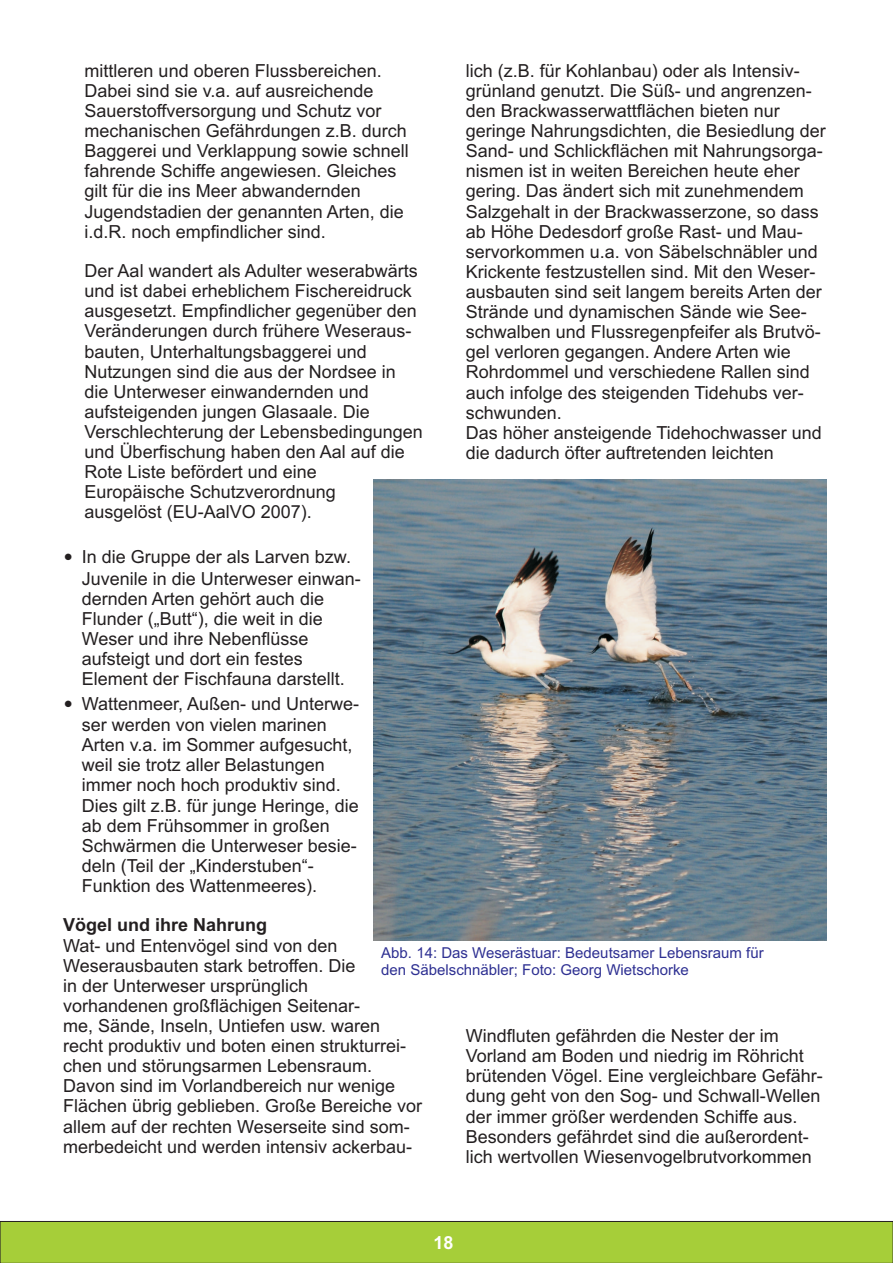
<style>
.page{position:relative;width:893px;height:1263px;background:#fff}
.page>*{position:absolute;margin:0;border:0;box-sizing:border-box;transform-origin:0 0}
.t1{font:18px/20.1px "Arial";color:#231f20}
.t2{font:700 18px "Arial";color:#231f20}
.t3{font:700 18px "Arial";color:#fff}
.t4{font:15px/16.8px "Arial";color:#2e3092}
</style>
<div class="page">
<div style="left:0;top:1221px;width:893px;height:42px;background:#a6ce39"></div>
<img style="left:373px;top:480px;width:453px;height:460px">
<p class="t1" style="left:466px;top:62px;width:362px">lich (z.B. für Kohlanbau) oder als Intensiv&shy;grünland genutzt. Die Süß- und angrenzen&shy;den Brackwasserwattflächen bieten nur geringe Nahrungsdichten, die Besiedlung der Sand- und Schlickflächen mit Nahrungsorga&shy;nismen ist in weiten Bereichen heute eher gering. Das ändert sich mit zunehmendem Salzgehalt in der Brackwasserzone, so dass ab Höhe Dedesdorf große Rast- und Mau&shy;servorkommen u.a. von Säbelschnäbler und Krickente festzustellen sind. Mit den Weser&shy;ausbauten sind seit langem bereits Arten der Strände und dynamischen Sände wie See&shy;schwalben und Flussregenpfeifer als Brutvö&shy;gel verloren gegangen. Andere Arten wie Rohrdommel und verschiedene Rallen sind auch infolge des steigenden Tidehubs ver&shy;schwunden.<br>Das höher ansteigende Tidehochwasser und die dadurch öfter auftretenden leichten</p>
<p class="t1" style="left:85px;top:62px;width:326px">mittleren und oberen Flussbereichen.<br>Dabei sind sie v.a. auf ausreichende Sauerstoffversorgung und Schutz vor mechanischen Gefährdungen z.B. durch Baggerei und Verklappung sowie schnell fahrende Schiffe angewiesen. Gleiches gilt für die ins Meer abwandernden Jugendstadien der genannten Arten, die i.d.R. noch empfindlicher sind.</p>
<p class="t1" style="left:85px;top:262px;width:340px">Der Aal wandert als Adulter weserabwärts und ist dabei erheblichem Fischereidruck ausgesetzt. Empfindlicher gegenüber den Veränderungen durch frühere Weseraus&shy;bauten, Unterhaltungsbaggerei und Nutzungen sind die aus der Nordsee in die Unterweser einwandernden und aufsteigenden jungen Glasaale. Die Verschlechterung der Lebensbedingungen und Überfischung haben den Aal auf die Rote Liste befördert und eine<br>Europäische Schutzverordnung<br>ausgelöst (EU-AalVO 2007).</p>
<p class="t1" style="left:82px;top:549px;width:281px">In die Gruppe der als Larven bzw.<br>Juvenile in die Unterweser einwan&shy;dernden Arten gehört auch die<br>Flunder („Butt“), die weit in die<br>Weser und ihre Nebenflüsse aufsteigt und dort ein festes<br>Element der Fischfauna darstellt.</p>
<p class="t1" style="left:82px;top:695px;width:279px">Wattenmeer, Außen- und Unterwe&shy;ser werden von vielen marinen<br>Arten v.a. im Sommer aufgesucht, weil sie trotz aller Belastungen immer noch hoch produktiv sind.<br>Dies gilt z.B. für junge Heringe, die ab dem Frühsommer in großen<br>Schwärmen die Unterweser besie&shy;deln (Teil der „Kinderstuben“-<br>Funktion des Wattenmeeres).</p>
<p class="t2" style="left:63px;top:918px;width:206px">Vögel und ihre Nahrung</p>
<p class="t1" style="left:63px;top:937px;width:361px">Wat- und Entenvögel sind von den Weserausbauten stark betroffen. Die<br>in der Unterweser ursprünglich<br>vorhandenen großflächigen Seitenar-<br>me, Sände, Inseln, Untiefen usw. waren recht produktiv und boten einen strukturrei&shy;chen und störungsarmen Lebensraum.<br>Davon sind im Vorlandbereich nur wenige Flächen übrig geblieben. Große Bereiche vor allem auf der rechten Weserseite sind som&shy;merbedeicht und werden intensiv ackerbau-</p>
<p class="t4" style="left:381px;top:946px;width:384px">Abb. 14: Das Weserästuar: Bedeutsamer Lebensraum für den Säbelschnäbler; Foto: Georg Wietschorke</p>
<p class="t1" style="left:466px;top:1027px;width:359px">Windfluten gefährden die Nester der im Vorland am Boden und niedrig im Röhricht brütenden Vögel. Eine vergleichbare Gefähr&shy;dung geht von den Sog- und Schwall-Wellen der immer größer werdenden Schiffe aus.<br>Besonders gefährdet sind die außerordent&shy;lich wertvollen Wiesenvogelbrutvorkommen</p>
<p class="t3" style="left:434px;top:1236px;width:22px">18</p>
</div>
